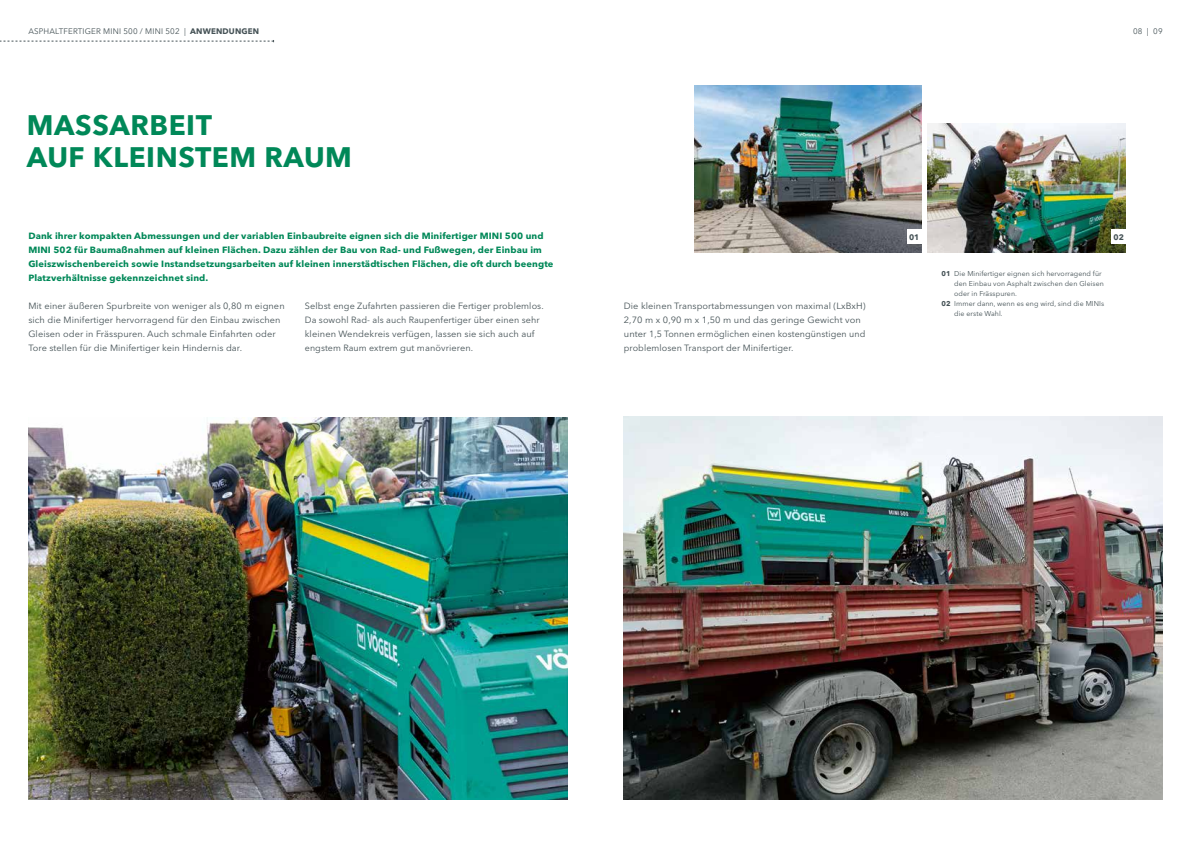
<style>
.page{position:relative;width:1191px;height:842px;background:#fff}
.page>*{position:absolute;margin:0;border:0;box-sizing:border-box;transform-origin:0 0}
.t1{font:700 28px/32px "Avenir Next LT Pro";letter-spacing:.02em;color:#008858}
.t2{font:9px/14px "Avenir Next LT Pro";letter-spacing:.01em;color:#455256}
.t3{font:700 9px/14px "Avenir Next LT Pro";letter-spacing:.01em;color:#008858;scale:1.04 1}
.t4{font:8px "Avenir Next LT Pro";letter-spacing:.02em;color:#455256}
.t5{font:700 8px "Avenir Next LT Pro";color:#455256}
.t6{font:7px "Avenir Next LT Pro";letter-spacing:.01em;color:#455256}
.s1{font-weight:700}
</style>
<div class="page">
<img style="left:624px;top:417px;width:538px;height:382px">
<img style="left:927px;top:123px;width:198px;height:129px">
<div style="left:1111px;top:230px;width:14px;height:14px;background:#fff"></div>
<img style="left:694px;top:85px;width:227px;height:167px">
<div style="left:907px;top:230px;width:14px;height:14px;background:#fff"></div>
<img style="left:28px;top:418px;width:539px;height:381px">
<svg style="left:0;top:40px;width:274px;height:2px"></svg>
<p class="t4" style="left:28px;top:27px;width:232px">ASPHALTFERTIGER MINI 500 / MINI 502 | <span class="s1">ANWENDUNGEN</span></p>
<p class="t4" style="left:1133px;top:27px;width:31px">08 | 09</p>
<h1 class="t1" style="left:27px;top:108px;width:326px">MASSARBEIT<br>AUF KLEINSTEM RAUM</h1>
<p class="t3" style="left:28px;top:229px;width:506px">Dank ihrer kompakten Abmessungen und der variablen Einbaubreite eignen sich die Minifertiger MINI 500 und MINI 502 für Baumaßnahmen auf kleinen Flächen. Dazu zählen der Bau von Rad- und Fußwegen, der Einbau im Gleiszwischenbereich sowie Instandsetzungsarbeiten auf kleinen innerstädtischen Flächen, die oft durch beengte Platzverhältnisse gekennzeichnet sind.</p>
<p class="t2" style="left:28px;top:299px;width:258px">Mit einer äußeren Spurbreite von weniger als 0,80 m eignen sich die Minifertiger hervorragend für den Einbau zwischen Gleisen oder in Frässpuren. Auch schmale Einfahrten oder Tore stellen für die Minifertiger kein Hindernis dar.</p>
<p class="t2" style="left:305px;top:299px;width:240px">Selbst enge Zufahrten passieren die Fertiger problemlos.<br>Da sowohl Rad- als auch Raupenfertiger über einen sehr kleinen Wendekreis verfügen, lassen sie sich auch auf engstem Raum extrem gut manövrieren.</p>
<p class="t2" style="left:624px;top:299px;width:243px">Die kleinen Transportabmessungen von maximal (LxBxH)<br>2,70 m x 0,90 m x 1,50 m und das geringe Gewicht von unter 1,5 Tonnen ermöglichen einen kostengünstigen und problemlosen Transport der Minifertiger.</p>
<p class="t5" style="left:909px;top:232px;width:12px">01</p>
<p class="t5" style="left:1113px;top:232px;width:12px">02</p>
<p class="t6" style="left:941px;top:269px;width:162px"><span class="s1">01</span> Die Minifertiger eignen sich hervorragend für</p>
<p class="t6" style="left:954px;top:279px;width:151px">den Einbau von Asphalt zwischen den Gleisen</p>
<p class="t6" style="left:954px;top:289px;width:64px">oder in Frässpuren.</p>
<p class="t6" style="left:941px;top:299px;width:164px"><span class="s1">02</span> Immer dann, wenn es eng wird, sind die MINIs</p>
<p class="t6" style="left:954px;top:309px;width:50px">die erste Wahl.</p>
</div>
